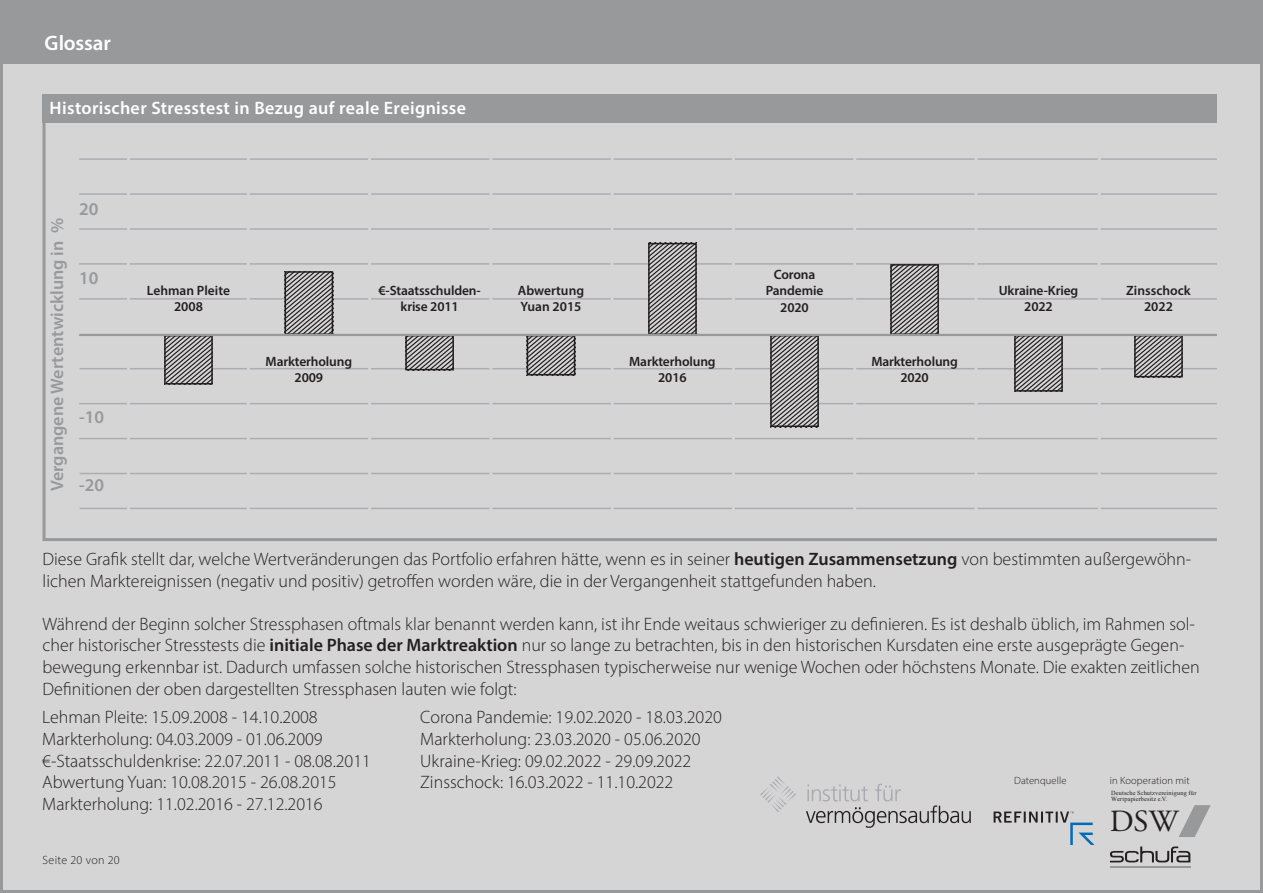
<style>
.page{position:relative;width:1263px;height:893px;background:#fff}
.page>*{position:absolute;margin:0;border:0;box-sizing:border-box;transform-origin:0 0}
.t1{font:30.75px "Adobe Garamond Pro";color:#231f20}
.t2{font:600 21px "Myriad Pro";letter-spacing:-.005em;color:#fff}
.t3{font:300 18px/21.6px "Myriad Pro";color:#231f20}
.t4{font:600 18px "Myriad Pro";letter-spacing:.02em;color:#fff}
.t5{font:600 18px "Myriad Pro";color:#98999b}
.t6{font:600 13.5px/16.2px "Myriad Pro";letter-spacing:-.01em;color:#231f20;text-align:center}
.t7{font:300 12px "Myriad Pro";letter-spacing:.025em;color:#231f20}
.t8{font:300 10.5px "Myriad Pro";letter-spacing:.01em;color:#231f20}
.t9{font:6.3px/6.6px "Times New Roman";letter-spacing:.02em;color:#231f20}
.s1{font-weight:600}
</style>
<div class="page">
<div style="left:2px;top:2px;width:1259px;height:889px;background:#d5d5d6"></div>
<div style="left:0;top:0;width:1263px;height:64px;background:#98999b"></div>
<svg style="left:42px;top:98px;width:1175px;height:443px"></svg>
<div style="left:43px;top:95px;width:1174px;height:28px;background:#98999b"></div>
<svg style="left:1134px;top:338px;width:49px;height:40px"></svg>
<div style="left:1134px;top:335px;width:49px;height:42px;border:2px solid #231f20"></div>
<svg style="left:1017px;top:338px;width:43px;height:51px"></svg>
<div style="left:1014px;top:335px;width:49px;height:57px;border:2px solid #231f20"></div>
<svg style="left:893px;top:267px;width:43px;height:65px"></svg>
<div style="left:890px;top:264px;width:49px;height:71px;border:2px solid #231f20"></div>
<svg style="left:773px;top:338px;width:43px;height:86px"></svg>
<div style="left:770px;top:335px;width:49px;height:92px;border:2px solid #231f20"></div>
<svg style="left:651px;top:246px;width:43px;height:86px"></svg>
<div style="left:648px;top:243px;width:49px;height:92px;border:2px solid #231f20"></div>
<svg style="left:530px;top:338px;width:42px;height:34px"></svg>
<div style="left:527px;top:335px;width:48px;height:40px;border:2px solid #231f20"></div>
<svg style="left:408px;top:338px;width:43px;height:29px"></svg>
<div style="left:405px;top:335px;width:49px;height:35px;border:2px solid #231f20"></div>
<svg style="left:288px;top:274px;width:42px;height:58px"></svg>
<div style="left:285px;top:271px;width:48px;height:64px;border:2px solid #231f20"></div>
<svg style="left:167px;top:338px;width:43px;height:43px"></svg>
<div style="left:164px;top:335px;width:49px;height:49px;border:2px solid #231f20"></div>
<hr style="left:79px;top:334px;width:1138px;height:2px;background:#98999b">
<svg style="left:1110px;top:846px;width:80px;height:16px"></svg>
<hr style="left:1110px;top:866px;width:80px;height:1px;background:#98999b">
<svg style="left:1179px;top:805px;width:32px;height:32px"></svg>
<svg style="left:993px;top:811px;width:101px;height:34px"></svg>
<svg style="left:806px;top:784px;width:165px;height:44px"></svg>
<svg style="left:760px;top:777px;width:36px;height:35px"></svg>
<p class="t2" style="left:45px;top:29px;width:68px">Glossar</p>
<p class="t4" style="left:50px;top:96px;width:418px">Historischer Stresstest in Bezug auf reale Ereignisse</p>
<p class="t5" style="left:45px;top:491px;width:275px;rotate:-90deg">Vergangene Wertentwicklung in %</p>
<p class="t5" style="left:79px;top:198px;width:21px">20</p>
<p class="t5" style="left:79px;top:267px;width:21px">10</p>
<p class="t5" style="left:79px;top:405px;width:26px">-10</p>
<p class="t5" style="left:79px;top:473px;width:26px">-20</p>
<p class="t6" style="left:147px;top:282px;width:85px">Lehman Pleite</p>
<p class="t6" style="left:174px;top:298px;width:30px">2008</p>
<p class="t6" style="left:266px;top:353px;width:88px">Markterholung<br>2009</p>
<p class="t6" style="left:378px;top:282px;width:104px">€-Staatsschulden&shy;krise 2011</p>
<p class="t6" style="left:518px;top:282px;width:68px">Abwertung</p>
<p class="t6" style="left:521px;top:298px;width:62px">Yuan 2015</p>
<p class="t6" style="left:629px;top:353px;width:88px">Markterholung<br>2016</p>
<p class="t6" style="left:774px;top:266px;width:43px">Corona</p>
<p class="t6" style="left:766px;top:282px;width:59px">Pandemie</p>
<p class="t6" style="left:780px;top:299px;width:30px">2020</p>
<p class="t6" style="left:871px;top:353px;width:88px">Markterholung<br>2020</p>
<p class="t6" style="left:999px;top:282px;width:81px">Ukraine-Krieg</p>
<p class="t6" style="left:1024px;top:298px;width:30px">2022</p>
<p class="t6" style="left:1126px;top:282px;width:66px">Zinsschock</p>
<p class="t6" style="left:1144px;top:298px;width:30px">2022</p>
<p class="t3" style="left:43px;top:548px;width:1150px">Diese Grafik stellt dar, welche Wertveränderungen das Portfolio erfahren hätte, wenn es in seiner <span class="s1">heutigen Zusammensetzung</span> von bestimmten außergewöhn&shy;lichen Marktereignissen (negativ und positiv) getroffen worden wäre, die in der Vergangenheit stattgefunden haben.</p>
<p class="t3" style="left:43px;top:613px;width:1159px">Während der Beginn solcher Stressphasen oftmals klar benannt werden kann, ist ihr Ende weitaus schwieriger zu definieren. Es ist deshalb üblich, im Rahmen sol&shy;cher historischer Stresstests die <span class="s1">initiale Phase der Marktreaktion</span> nur so lange zu betrachten, bis in den historischen Kursdaten eine erste ausgeprägte Gegen&shy;bewegung erkennbar ist. Dadurch umfassen solche historischen Stressphasen typischerweise nur wenige Wochen oder höchstens Monate. Die exakten zeitlichen Definitionen der oben dargestellten Stressphasen lauten wie folgt:</p>
<p class="t3" style="left:42px;top:706px;width:277px">Lehman Pleite: 15.09.2008 - 14.10.2008</p>
<p class="t3" style="left:420px;top:706px;width:303px">Corona Pandemie: 19.02.2020 - 18.03.2020</p>
<p class="t3" style="left:42px;top:728px;width:282px">Markterholung: 04.03.2009 - 01.06.2009</p>
<p class="t3" style="left:420px;top:728px;width:282px">Markterholung: 23.03.2020 - 05.06.2020</p>
<p class="t3" style="left:42px;top:750px;width:330px">€-Staatsschuldenkrise: 22.07.2011 - 08.08.2011</p>
<p class="t3" style="left:420px;top:750px;width:273px">Ukraine-Krieg: 09.02.2022 - 29.09.2022</p>
<p class="t3" style="left:42px;top:771px;width:296px">Abwertung Yuan: 10.08.2015 - 26.08.2015</p>
<p class="t3" style="left:420px;top:771px;width:255px">Zinsschock: 16.03.2022 - 11.10.2022</p>
<p class="t3" style="left:42px;top:793px;width:282px">Markterholung: 11.02.2016 - 27.12.2016</p>
<h1 class="t1" style="left:1110px;top:803px;width:70px">DSW</h1>
<p class="t8" style="left:1014px;top:774px;width:54px">Datenquelle</p>
<p class="t8" style="left:1110px;top:774px;width:81px">in Kooperation mit</p>
<p class="t9" style="left:1111px;top:789px;width:87px">Deutsche Schutzvereinigung für<br>Wertpapierbesitz e.V.</p>
<p class="t7" style="left:43px;top:852px;width:79px">Seite 20 von 20</p>
</div>
